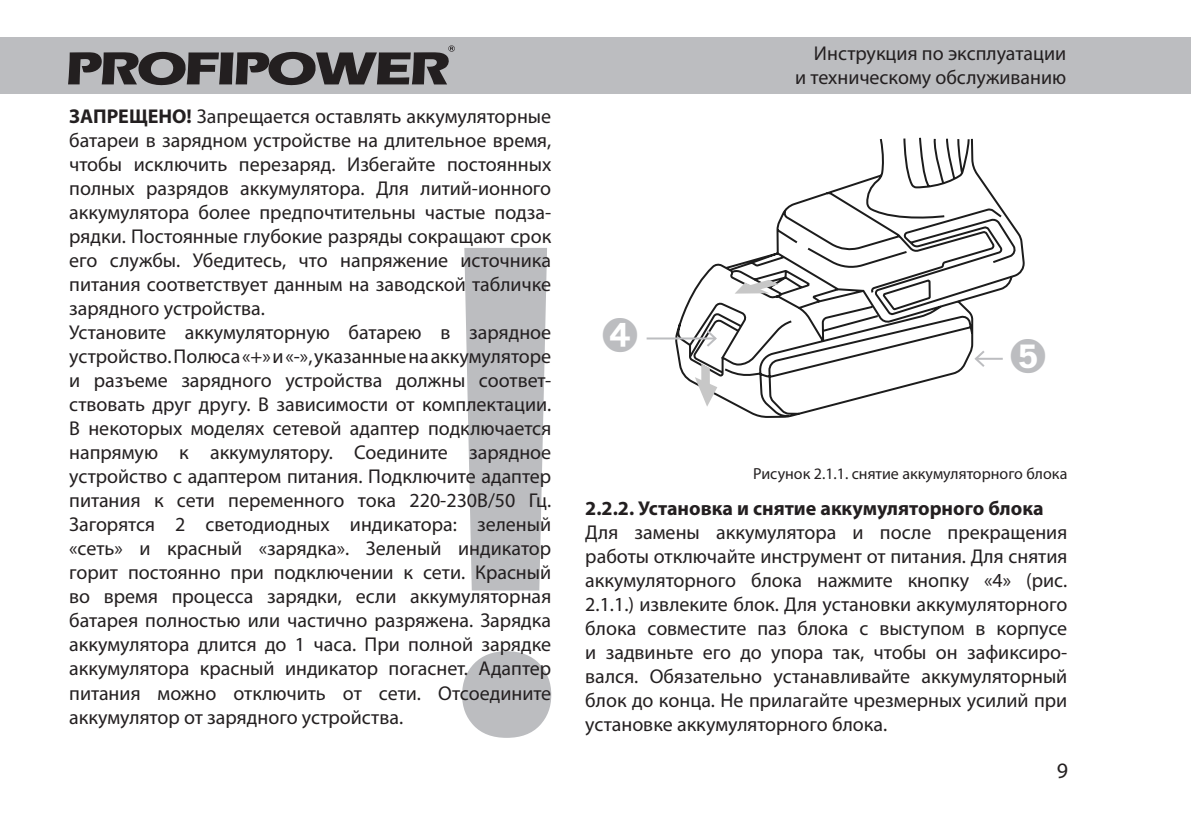
<style>
.page{position:relative;width:1191px;height:823px;background:#fff}
.page>*{position:absolute;margin:0;border:0;box-sizing:border-box;transform-origin:0 0}
.гланый_раздел{font:36px "MS P Gothic";color:#bcbdc0}
.t1{font:22px "Myriad Pro";color:#231f20}
.текст{font:20px/24px "Myriad Pro";color:#231f20;text-align:justify}
.подраздел{font:700 20px "Myriad Pro";color:#231f20}
.предписывающие{font:16px "Myriad Pro";color:#231f20}
.s1{font-weight:700}
</style>
<div class="page">
<div style="left:0;top:37px;width:1191px;height:57px;background:#bcbdc0"></div>
<svg style="left:68px;top:45px;width:387px;height:40px"></svg>
<svg style="left:462px;top:248px;width:89px;height:489px;fill:#bcbdc0"></svg>
<svg style="left:673px;top:137px;width:351px;height:281px"></svg>
<svg style="left:695px;top:363px;width:22px;height:43px"></svg>
<svg style="left:734px;top:280px;width:44px;height:13px"></svg>
<hr style="left:976px;top:357px;width:26px;height:2px;background:#bcbdc0">
<svg style="left:973px;top:348px;width:13px;height:21px"></svg>
<hr style="left:646px;top:337px;width:69px;height:2px;background:#bcbdc0">
<svg style="left:704px;top:328px;width:14px;height:20px"></svg>
<p class="текст" style="left:69px;top:104px;width:483px"><span class="s1">ЗАПРЕЩЕНО!</span> Запрещается оставлять аккумуляторные батареи в зарядном устройстве на длительное время, чтобы исключить перезаряд. Избегайте постоянных полных разрядов аккумулятора. Для литий-ионного аккумулятора более предпочтительны частые подза&shy;рядки. Постоянные глубокие разряды сокращают срок его службы. Убедитесь, что напряжение источника питания соответствует данным на заводской табличке зарядного устройства.</p>
<p class="текст" style="left:69px;top:320px;width:483px">Установите аккумуляторную батарею в зарядное устройство. Полюса «+» и «-», указанные на аккумуляторе и разъеме зарядного устройства должны соответ&shy;ствовать друг другу. В зависимости от комплектации.<br>В некоторых моделях сетевой адаптер подключается напрямую к аккумулятору. Соедините зарядное устройство с адаптером питания. Подключите адаптер питания к сети переменного тока 220-230В/50 Гц.<br>Загорятся 2 светодиодных индикатора: зеленый «сеть» и красный «зарядка». Зеленый индикатор горит постоянно при подключении к сети. Красный во время процесса зарядки, если аккумуляторная батарея полностью или частично разряжена. Зарядка аккумулятора длится до 1 часа. При полной зарядке аккумулятора красный индикатор погаснет. Адаптер питания можно отключить от сети. Отсоедините аккумулятор от зарядного устройства.</p>
<p class="гланый_раздел" style="left:602px;top:317px;width:37px">➍</p>
<p class="текст" style="left:795px;top:41px;width:272px;text-align:right">Инструкция по эксплуатации<br>и техническому обслуживанию</p>
<p class="гланый_раздел" style="left:1010px;top:337px;width:37px">➎</p>
<p class="предписывающие" style="left:753px;top:463px;width:316px">Рисунок 2.1.1. снятие аккумуляторного блока</p>
<p class="подраздел" style="left:585px;top:494px;width:460px">2.2.2. Установка и снятие аккумуляторного блока</p>
<p class="текст" style="left:585px;top:519px;width:483px">Для замены аккумулятора и после прекращения работы отключайте инструмент от питания. Для снятия аккумуляторного блока нажмите кнопку «4» (рис.<br>2.1.1.) извлеките блок. Для установки аккумуляторного блока совместите паз блока с выступом в корпусе и задвиньте его до упора так, чтобы он зафиксиро&shy;вался. Обязательно устанавливайте аккумуляторный блок до конца. Не прилагайте чрезмерных усилий при установке аккумуляторного блока.</p>
<p class="t1" style="left:1056px;top:756px;width:13px">9</p>
</div>
